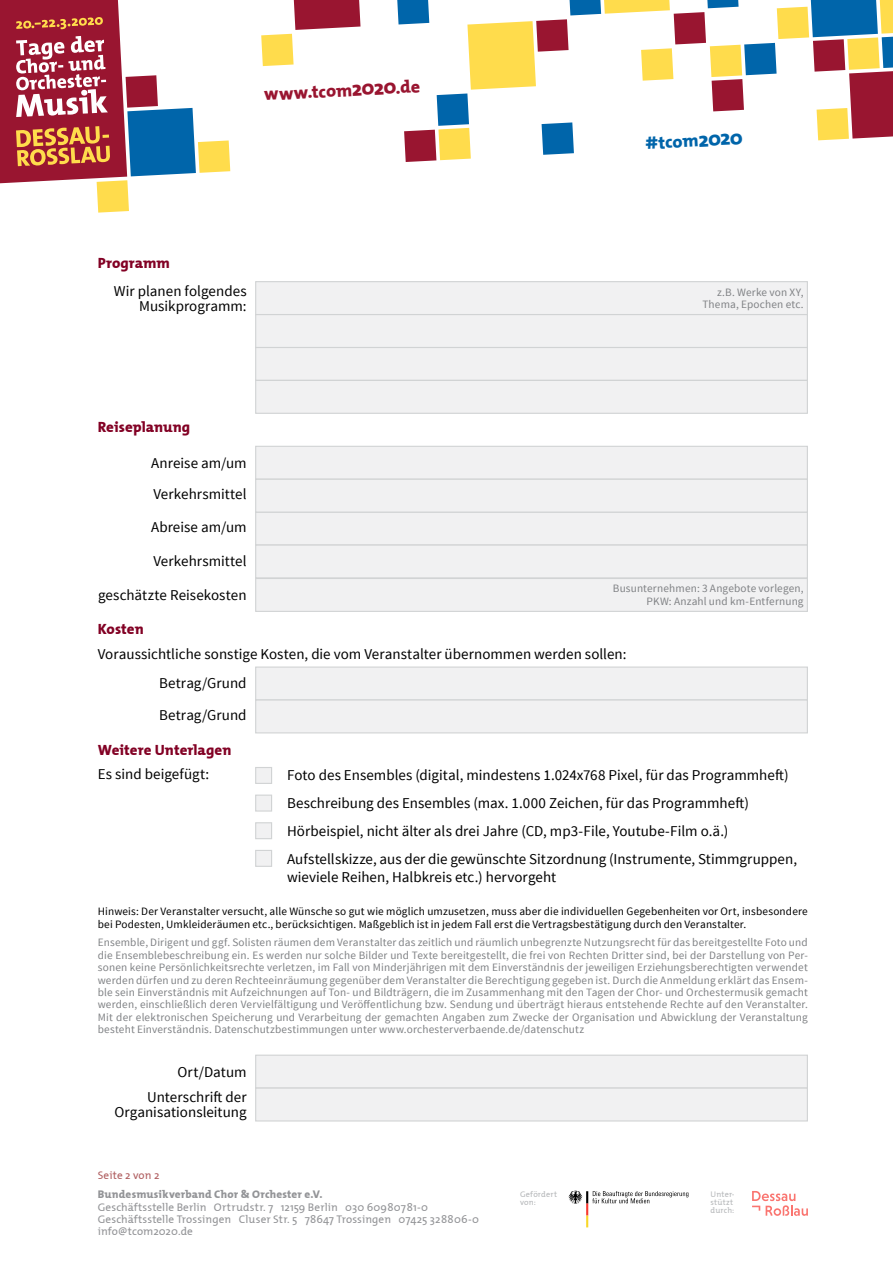
<style>
.page{position:relative;width:893px;height:1263px;background:#fff}
.page>*{position:absolute;margin:0;border:0;box-sizing:border-box;transform-origin:0 0}
.t1{font:800 18px "The Mix";color:#991530}
.t2{font:800 18px "The Mix";color:#0065aa}
.t3{font:15px/15px "Source Sans Pro";color:#000;text-align:right}
.t4{font:800 15px "The Mix";color:#820024}
.t5{font:11.25px/12.3px "Source Sans Pro";letter-spacing:.015em;color:#808285;text-align:right}
.t6{font:11.25px/12.3px "Source Sans Pro";letter-spacing:.015em;color:#000}
.t7{font:11.25px/12.5px "The Mix";letter-spacing:.01em;color:#939497}
.t8{font:800 11.25px "The Mix";letter-spacing:.015em;color:#939497}
.t9{font:11.25px "The Mix";letter-spacing:.01em;color:#b05f61}
.t10{font:8.25px/8.2px "The Mix";letter-spacing:.015em;color:#b6b8ba}
.s1{font-size:21.6px}
</style>
<div class="page">
<svg style="left:568px;top:1190px;width:120px;height:37px"></svg>
<svg style="left:752px;top:1191px;width:56px;height:25px"></svg>
<svg style="left:0;top:0;width:230px;height:213px"></svg>
<svg style="left:261px;top:0;width:99px;height:66px"></svg>
<svg style="left:397px;top:0;width:496px;height:162px"></svg>
<div style="left:255px;top:281px;width:553px;height:34px;background:#f1f1f2;border:1px solid #d1d3d4"></div>
<div style="left:255px;top:446px;width:553px;height:34px;background:#f1f1f2;border:1px solid #d1d3d4"></div>
<div style="left:255px;top:666px;width:553px;height:34px;background:#f1f1f2;border:1px solid #d1d3d4"></div>
<div style="left:255px;top:347px;width:553px;height:34px;background:#f1f1f2;border:1px solid #d1d3d4"></div>
<div style="left:255px;top:512px;width:553px;height:34px;background:#f1f1f2"></div>
<div style="left:255px;top:314px;width:553px;height:34px;background:#f1f1f2;border:1px solid #d1d3d4"></div>
<div style="left:255px;top:479px;width:553px;height:34px;background:#f1f1f2;border:1px solid #d1d3d4"></div>
<div style="left:255px;top:699px;width:553px;height:34px;background:#f1f1f2;border:1px solid #d1d3d4"></div>
<div style="left:255px;top:767px;width:17px;height:17px;background:#f1f1f2;border:1px solid #d1d3d4"></div>
<div style="left:255px;top:822px;width:17px;height:17px;background:#f1f1f2;border:1px solid #d1d3d4"></div>
<div style="left:255px;top:794px;width:17px;height:17px;background:#f1f1f2;border:1px solid #d1d3d4"></div>
<div style="left:255px;top:850px;width:17px;height:17px;background:#f1f1f2;border:1px solid #d1d3d4"></div>
<div style="left:255px;top:380px;width:553px;height:34px;background:#f1f1f2;border:1px solid #d1d3d4"></div>
<div style="left:255px;top:544px;width:553px;height:34px;background:#f1f1f2;border:1px solid #d1d3d4"></div>
<div style="left:255px;top:578px;width:553px;height:34px;background:#f1f1f2;border:1px solid #d1d3d4"></div>
<div style="left:255px;top:1054px;width:553px;height:35px;background:#f1f1f2;border:1px solid #d1d3d4"></div>
<div style="left:255px;top:1087px;width:553px;height:34px;background:#f1f1f2;border:1px solid #d1d3d4"></div>
<h1 class="t1" style="left:263px;top:79px;width:158px;rotate:-3deg">www.tcom<span class="s1">2020</span>.de</h1>
<h2 class="t4" style="left:98px;top:250px;width:74px">Programm</h2>
<h2 class="t3" style="left:114px;top:283px;width:134px">Wir planen folgendes<br>Musikprogramm:</h2>
<h2 class="t4" style="left:98px;top:415px;width:94px">Reiseplanung</h2>
<h2 class="t3" style="left:151px;top:455px;width:97px">Anreise am/um</h2>
<h2 class="t3" style="left:153px;top:487px;width:95px">Verkehrsmittel</h2>
<h2 class="t3" style="left:151px;top:520px;width:97px">Abreise am/um</h2>
<h2 class="t3" style="left:153px;top:554px;width:95px">Verkehrsmittel</h2>
<h2 class="t3" style="left:98px;top:588px;width:150px">geschätzte Reisekosten</h2>
<h2 class="t4" style="left:98px;top:616px;width:47px">Kosten</h2>
<h1 class="t2" style="left:645px;top:128px;width:99px;rotate:-3deg">#tcom<span class="s1">2020</span></h1>
<p class="t5" style="left:702px;top:286px;width:103px">z.B. Werke von XY,<br>Thema, Epochen etc.</p>
<p class="t5" style="left:613px;top:583px;width:192px">Busunternehmen: 3 Angebote vorlegen,<br>PKW: Anzahl und km-Entfernung</p>
<h2 class="t3" style="left:98px;top:646px;width:530px">Voraussichtliche sonstige Kosten, die vom Veranstalter übernommen werden sollen:</h2>
<h2 class="t3" style="left:159px;top:676px;width:89px">Betrag/Grund</h2>
<h2 class="t3" style="left:159px;top:708px;width:89px">Betrag/Grund</h2>
<h2 class="t4" style="left:98px;top:737px;width:135px">Weitere Unterlagen</h2>
<h2 class="t3" style="left:98px;top:767px;width:113px">Es sind beigefügt:</h2>
<h2 class="t3" style="left:287px;top:768px;width:503px">Foto des Ensembles (digital, mindestens 1.024x768 Pixel, für das Programmheft)</h2>
<h2 class="t3" style="left:287px;top:796px;width:463px">Beschreibung des Ensembles (max. 1.000 Zeichen, für das Programmheft)</h2>
<h2 class="t3" style="left:287px;top:823px;width:443px">Hörbeispiel, nicht älter als drei Jahre (CD, mp3-File, Youtube-Film o.ä.)</h2>
<h2 class="t3" style="left:287px;top:850px;width:512px;line-height:18px;text-align:left">Aufstellskizze, aus der die gewünschte Sitzordnung (Instrumente, Stimmgruppen, wieviele Reihen, Halbkreis etc.) hervorgeht</h2>
<p class="t6" style="left:98px;top:905px;width:711px">Hinweis: Der Veranstalter versucht, alle Wünsche so gut wie möglich umzusetzen, muss aber die individuellen Gegebenheiten vor Ort, insbesondere bei Podesten, Umkleideräumen etc., berücksichtigen. Maßgeblich ist in jedem Fall erst die Vertragsbestätigung durch den Veranstalter.</p>
<p class="t5" style="left:98px;top:937px;width:712px;text-align:justify">Ensemble, Dirigent und ggf. Solisten räumen dem Veranstalter das zeitlich und räumlich unbegrenzte Nutzungsrecht für das bereitgestellte Foto und die Ensemblebeschreibung ein. Es werden nur solche Bilder und Texte bereitgestellt, die frei von Rechten Dritter sind, bei der Darstellung von Per&shy;sonen keine Persönlichkeitsrechte verletzen, im Fall von Minderjährigen mit dem Einverständnis der jeweiligen Erziehungsberechtigten verwendet werden dürfen und zu deren Rechteeinräumung gegenüber dem Veranstalter die Berechtigung gegeben ist. Durch die Anmeldung erklärt das Ensem&shy;ble sein Einverständnis mit Aufzeichnungen auf Ton- und Bildträgern, die im Zusammenhang mit den Tagen der Chor- und Orchestermusik gemacht werden, einschließlich deren Vervielfältigung und Veröffentlichung bzw. Sendung und überträgt hieraus entstehende Rechte auf den Veranstalter.<br>Mit der elektronischen Speicherung und Verarbeitung der gemachten Angaben zum Zwecke der Organisation und Abwicklung der Veranstaltung besteht Einverständnis. Datenschutzbestimmungen unter www.orchesterverbaende.de/datenschutz</p>
<h2 class="t3" style="left:147px;top:1059px;width:101px;line-height:25.3px">Ort/Datum<br>Unterschrift der</h2>
<h2 class="t3" style="left:114px;top:1105px;width:134px">Organisationsleitung</h2>
<p class="t9" style="left:98px;top:1166px;width:63px">Seite 2 von 2</p>
<p class="t8" style="left:98px;top:1185px;width:226px">Bundesmusikverband Chor &amp; Orchester e.V.</p>
<p class="t7" style="left:98px;top:1200px;width:383px">Geschäftsstelle Berlin Ortrudstr. 7 12159 Berlin 030 60980781-0<br>Geschäftsstelle Trossingen Cluser Str. 5 78647 Trossingen 07425 328806-0 info@tcom2020.de</p>
<p class="t10" style="left:520px;top:1189px;width:38px">Gefördert von:</p>
<p class="t10" style="left:711px;top:1189px;width:26px">Unter&shy;stützt durch:</p>
</div>
